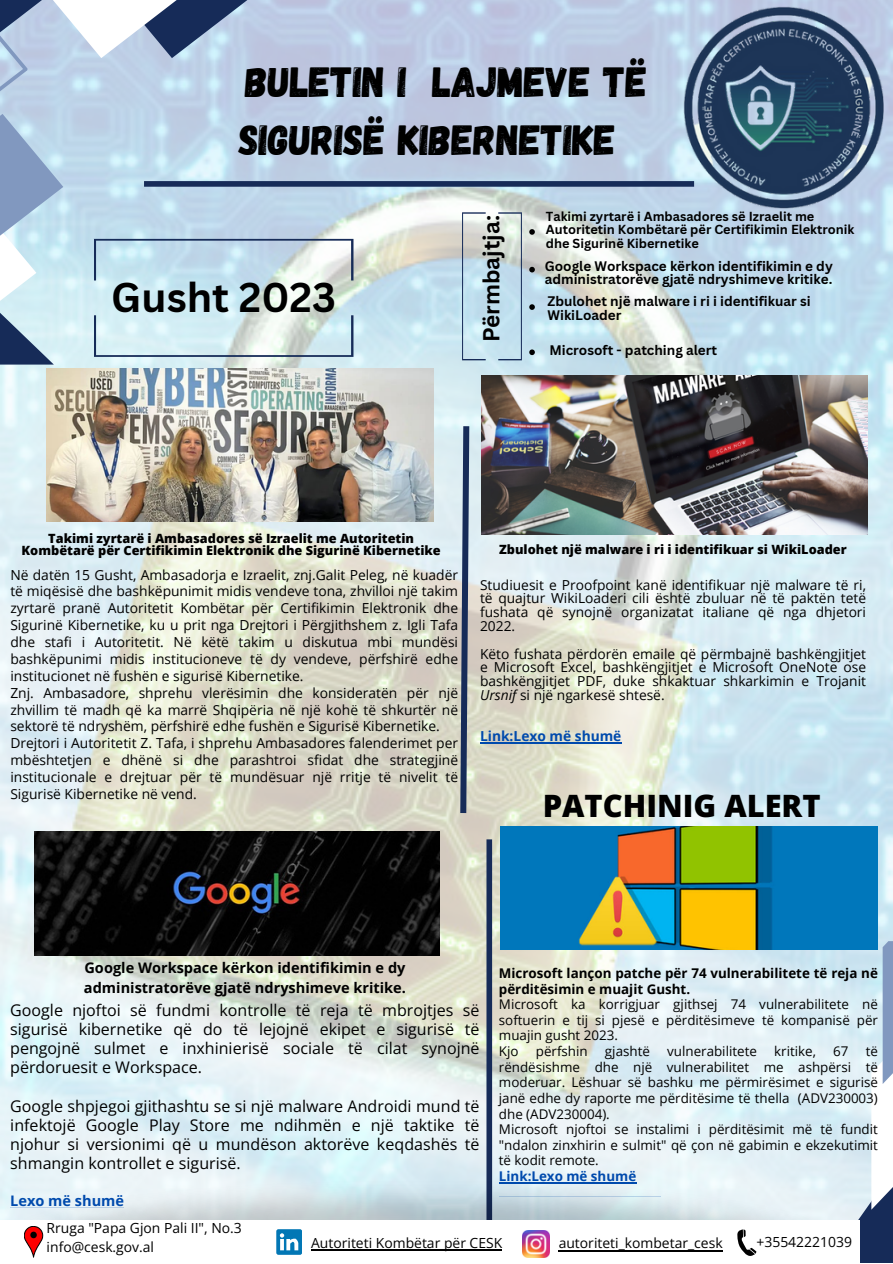
<style>
.page{position:relative;width:893px;height:1264px;background:#fff}
.page>*{position:absolute;margin:0;border:0;box-sizing:border-box;transform-origin:0 0}
.t1{font:42.15px/57.8px "Gagalin";color:#000}
.t2{font:700 40.5px "Canva Sans";color:#000}
.t3{font:800 30.75px "Open Sans";color:#000}
.t4{font:700 22.5px "Canva Sans";color:#000}
.t5{font:16.05px/19px "Open Sans";color:#000;text-align:justify}
.t6{font:700 14.55px/20.2px "Open Sans";color:#000}
.t7{font:700 14.55px "Open Sans";color:#004aad}
.t8{font:13.95px/19px "Open Sans";color:#000}
.t9{font:13.8px/16.8px "Open Sans";color:#000;text-align:justify}
.t10{font:700 13.8px "Open Sans";color:#004aad}
.t11{font:700 13.5px/13.5px "Canva Sans";color:#000}
.t12{font:13.35px/15.6px "Open Sans";color:#000;text-align:justify}
.t13{font:700 13.35px/15.6px "Open Sans";color:#000}
.t14{font:700 13.35px "Open Sans";color:#004aad}
.t15{font:800 12.75px/11.7px "Open Sans";color:#000;text-align:center}
.t16{font:700 12.75px/14px "Canva Sans";color:#000}
.s1{font-style:italic}
</style>
<div class="page">
<img style="left:0;top:0;width:892px;height:1136px">
<div style="left:486px;top:839px;width:6px;height:381px;background:#162b58"></div>
<img style="left:683px;top:7px;width:200px;height:201px">
<svg style="left:600px;top:1025px;width:109px;height:111px;background:#e1eef4"></svg>
<svg style="left:709px;top:941px;width:183px;height:195px;background:#d9ebf3"></svg>
<svg style="left:0;top:0;width:303px;height:364px;background:#bccee0"></svg>
<svg style="left:0;top:0;width:232px;height:342px;background:#bed4e5"></svg>
<svg style="left:0;top:0;width:63px;height:276px;background:#adc3db"></svg>
<svg style="left:460px;top:426px;width:9px;height:387px;background:#576782"></svg>
<img style="left:0;top:1136px;width:871px;height:84px">
<svg style="left:24px;top:1226px;width:19px;height:32px"></svg>
<img style="left:522px;top:1230px;width:27px;height:26px">
<hr style="left:311px;top:1249px;width:191px;height:1px;background:#000">
<svg style="left:276px;top:1229px;width:26px;height:25px"></svg>
<svg style="left:462px;top:212px;width:23px;height:148px;background:#c1d6df"></svg>
<svg style="left:498px;top:212px;width:24px;height:148px;background:#bfd5de"></svg>
<svg style="left:529px;top:229px;width:6px;height:6px"></svg>
<svg style="left:529px;top:267px;width:6px;height:5px"></svg>
<svg style="left:529px;top:304px;width:6px;height:6px"></svg>
<svg style="left:529px;top:349px;width:6px;height:6px"></svg>
<div style="left:144px;top:181px;width:550px;height:6px;background:#162b58"></div>
<svg style="left:559px;top:1137px;width:333px;height:125px"></svg>
<hr style="left:558px;top:1249px;width:165px;height:2px;background:#000">
<img style="left:47px;top:368px;width:386px;height:153px">
<img style="left:500px;top:826px;width:377px;height:123px">
<hr style="left:499px;top:1182px;width:137px;height:1px;background:#004aad">
<hr style="left:480px;top:742px;width:141px;height:1px;background:#004aad">
<img style="left:481px;top:375px;width:386px;height:159px">
<img style="left:34px;top:831px;width:405px;height:124px">
<svg style="left:94px;top:239px;width:259px;height:41px;background:#c1d7e4"></svg>
<svg style="left:94px;top:315px;width:259px;height:42px;background:#cce0e4"></svg>
<p class="t1" style="left:239px;top:51px;width:410px">BULETIN I LAJMEVE TË<br>SIGURISË KIBERNETIKE</p>
<p class="t2" style="left:111px;top:269px;width:226px">Gusht 2023</p>
<p class="t4" style="left:475px;top:342px;width:129px;rotate:-90deg">Përmbajtja:</p>
<p class="t16" style="left:546px;top:209px;width:310px">Takimi zyrtarë i Ambasadores së Izraelit me<br>Autoritetin Kombëtarë për Certifikimin Elektronik dhe Sigurinë Kibernetike</p>
<p class="t11" style="left:544px;top:259px;width:289px">Google Workspace kërkon identifikimin e dy administratorëve gjatë ndryshimeve kritike.</p>
<p class="t11" style="left:547px;top:294px;width:265px">Zbulohet një malware i ri i identifikuar si<br>WikiLoader</p>
<p class="t11" style="left:549px;top:342px;width:169px">Microsoft - patching alert</p>
<p class="t15" style="left:22px;top:532px;width:420px">Takimi zyrtarë i Ambasadores së Izraelit me Autoritetin<br>Kombëtarë për Certifikimin Elektronik dhe Sigurinë Kibernetike</p>
<p class="t9" style="left:10px;top:566px;width:449px">Në datën 15 Gusht, Ambasadorja e Izraelit, znj.Galit Peleg, në kuadër të miqësisë dhe bashkëpunimit midis vendeve tona, zhvilloi një takim zyrtarë pranë Autoritetit Kombëtar për Certifikimin Elektronik dhe Sigurinë Kibernetike, ku u prit nga Drejtori i Përgjithshem z. Igli Tafa dhe stafi i Autoritetit. Në këtë takim u diskutua mbi mundësi bashkëpunimi midis institucioneve të dy vendeve, përfshirë edhe institucionet në fushën e sigurisë Kibernetike.</p>
<p class="t9" style="left:10px;top:684px;width:449px">Znj. Ambasadore, shprehu vlerësimin dhe konsideratën për një zhvillim të madh që ka marrë Shqipëria në një kohë të shkurtër në sektorë të ndryshëm, përfshirë edhe fushën e Sigurisë Kibernetike.</p>
<p class="t9" style="left:10px;top:734px;width:449px">Drejtori i Autoritetit Z. Tafa, i shprehu Ambasadores falenderimet per mbështetjen e dhënë si dhe parashtroi sfidat dhe strategjinë institucionale e drejtuar për të mundësuar një rritje të nivelit të Sigurisë Kibernetike në vend.</p>
<p class="t15" style="left:499px;top:543px;width:349px">Zbulohet një malware i ri i identifikuar si WikiLoader</p>
<p class="t9" style="left:480px;top:577px;width:387px;line-height:13.8px">Studiuesit e Proofpoint kanë identifikuar një malware të ri, të quajtur WikiLoaderi cili është zbuluar në të paktën tetë fushata që synojnë organizatat italiane që nga dhjetori 2022.</p>
<p class="t9" style="left:480px;top:646px;width:387px;line-height:13.8px">Këto fushata përdorën emaile që përmbajnë bashkëngjitjet e Microsoft Excel, bashkëngjitjet e Microsoft OneNote ose bashkëngjitjet PDF, duke shkaktuar shkarkimin e Trojanit <span class="s1">Ursnif</span> si një ngarkesë shtesë.</p>
<p class="t10" style="left:480px;top:726px;width:143px">Link:Lexo më shumë</p>
<p class="t3" style="left:542px;top:784px;width:279px">PATCHINIG ALERT</p>
<p class="t6" style="left:84px;top:957px;width:323px">Google Workspace kërkon identifikimin e dy administratorëve gjatë ndryshimeve kritike.</p>
<p class="t5" style="left:10px;top:1000px;width:471px">Google njoftoi së fundmi kontrolle të reja të mbrojtjes së sigurisë kibernetike që do të lejojnë ekipet e sigurisë të pengojnë sulmet e inxhinierisë sociale të cilat synojnë përdoruesit e Workspace.</p>
<p class="t5" style="left:10px;top:1095px;width:471px">Google shpjegoi gjithashtu se si një malware Androidi mund të infektojë Google Play Store me ndihmën e një taktike të njohur si versionimi që u mundëson aktorëve keqdashës të shmangin kontrollet e sigurisë.</p>
<p class="t7" style="left:10px;top:1190px;width:115px">Lexo më shumë</p>
<p class="t13" style="left:499px;top:964px;width:380px">Microsoft lançon patche për 74 vulnerabilitete të reja në përditësimin e muajit Gusht.</p>
<p class="t12" style="left:499px;top:996px;width:380px">Microsoft ka korrigjuar gjithsej 74 vulnerabilitete në softuerin e tij si pjesë e përditësimeve të kompanisë për muajin gusht 2023.</p>
<p class="t12" style="left:499px;top:1043px;width:21px">Kjo</p>
<p class="t12" style="left:536px;top:1043px;width:53px">përfshin</p>
<p class="t12" style="left:605px;top:1043px;width:46px">gjashtë</p>
<p class="t12" style="left:667px;top:1043px;width:91px">vulnerabilitete</p>
<p class="t12" style="left:774px;top:1043px;width:43px">kritike,</p>
<p class="t12" style="left:833px;top:1043px;width:17px">67</p>
<p class="t12" style="left:499px;top:1043px;width:380px;text-indent:367px">të rëndësishme dhe një vulnerabilitet me ashpërsi të moderuar. Lëshuar së bashku me përmirësimet e sigurisë janë edhe dy raporte me përditësime të thella (ADV230003) dhe (ADV230004).</p>
<p class="t12" style="left:499px;top:1121px;width:380px">Microsoft njoftoi se instalimi i përditësimit më të fundit "ndalon zinxhirin e sulmit" që çon në gabimin e ekzekutimit të kodit remote.</p>
<p class="t14" style="left:499px;top:1166px;width:139px">Link:Lexo më shumë</p>
<p class="t8" style="left:47px;top:1218px;width:197px">Rruga "Papa Gjon Pali II", No.3 info@cesk.gov.al</p>
<p class="t8" style="left:311px;top:1232px;width:193px">Autoriteti Kombëtar për CESK</p>
<p class="t8" style="left:558px;top:1232px;width:165px">autoriteti_kombetar_cesk</p>
<p class="t8" style="left:756px;top:1231px;width:97px">+35542221039</p>
</div>
